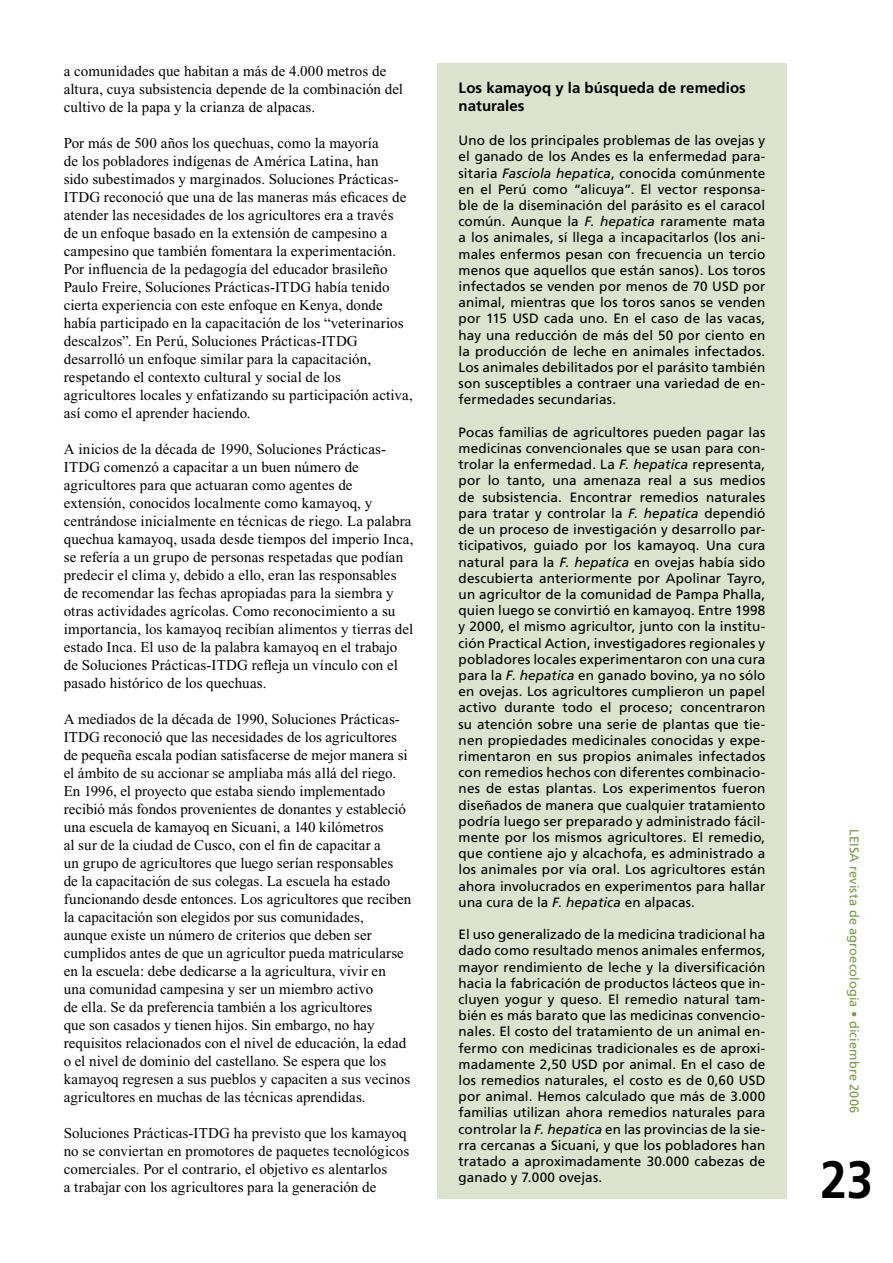
<style>
.page{position:relative;width:893px;height:1263px;background:#fff}
.page>*{position:absolute;margin:0;border:0;box-sizing:border-box;transform-origin:0 0}
.t1{font:700 52.5px "Frutiger";color:#000;scale:.9 1}
.t2{font:15px/18px "Times New Roman";letter-spacing:.005em;color:#000}
.t3{font:700 15px/18px "Frutiger";letter-spacing:.005em;color:#000}
.t4{font:13.5px/16.2px "Frutiger";letter-spacing:.01em;color:#000;text-align:justify}
.t5{font:12.75px "Frutiger";letter-spacing:.01em;color:#759c41}
.s1{font-style:italic}
</style>
<div class="page">
<div style="left:437px;top:64px;width:350px;height:1135px;background:#dce2cd"></div>
<p class="t2" style="left:64px;top:62px;width:341px">a comunidades que habitan a más de 4.000 metros de altura, cuya subsistencia depende de la combinación del cultivo de la papa y la crianza de alpacas.</p>
<p class="t2" style="left:64px;top:134px;width:350px">Por más de 500 años los quechuas, como la mayoría<br>de los pobladores indígenas de América Latina, han<br>sido subestimados y marginados. Soluciones Prácticas-ITDG reconoció que una de las maneras más eficaces de atender las necesidades de los agricultores era a través<br>de un enfoque basado en la extensión de campesino a campesino que también fomentara la experimentación.<br>Por influencia de la pedagogía del educador brasileño Paulo Freire, Soluciones Prácticas-ITDG había tenido cierta experiencia con este enfoque en Kenya, donde había participado en la capacitación de los “veterinarios descalzos”. En Perú, Soluciones Prácticas-ITDG desarrolló un enfoque similar para la capacitación, respetando el contexto cultural y social de los agricultores locales y enfatizando su participación activa, así como el aprender haciendo.</p>
<p class="t2" style="left:64px;top:440px;width:351px">A inicios de la década de 1990, Soluciones Prácticas-ITDG comenzó a capacitar a un buen número de agricultores para que actuaran como agentes de extensión, conocidos localmente como kamayoq, y centrándose inicialmente en técnicas de riego. La palabra quechua kamayoq, usada desde tiempos del imperio Inca, se refería a un grupo de personas respetadas que podían predecir el clima y, debido a ello, eran las responsables de recomendar las fechas apropiadas para la siembra y otras actividades agrícolas. Como reconocimiento a su importancia, los kamayoq recibían alimentos y tierras del estado Inca. El uso de la palabra kamayoq en el trabajo de Soluciones Prácticas-ITDG refleja un vínculo con el pasado histórico de los quechuas.</p>
<p class="t2" style="left:64px;top:710px;width:349px">A mediados de la década de 1990, Soluciones Prácticas-ITDG reconoció que las necesidades de los agricultores de pequeña escala podían satisfacerse de mejor manera si el ámbito de su accionar se ampliaba más allá del riego.<br>En 1996, el proyecto que estaba siendo implementado recibió más fondos provenientes de donantes y estableció una escuela de kamayoq en Sicuani, a 140 kilómetros<br>al sur de la ciudad de Cusco, con el fin de capacitar a<br>un grupo de agricultores que luego serían responsables de la capacitación de sus colegas. La escuela ha estado funcionando desde entonces. Los agricultores que reciben la capacitación son elegidos por sus comunidades,<br>aunque existe un número de criterios que deben ser cumplidos antes de que un agricultor pueda matricularse en la escuela: debe dedicarse a la agricultura, vivir en una comunidad campesina y ser un miembro activo<br>de ella. Se da preferencia también a los agricultores<br>que son casados y tienen hijos. Sin embargo, no hay requisitos relacionados con el nivel de educación, la edad o el nivel de dominio del castellano. Se espera que los kamayoq regresen a sus pueblos y capaciten a sus vecinos agricultores en muchas de las técnicas aprendidas.</p>
<p class="t2" style="left:64px;top:1124px;width:347px">Soluciones Prácticas-ITDG ha previsto que los kamayoq no se conviertan en promotores de paquetes tecnológicos comerciales. Por el contrario, el objetivo es alentarlos<br>a trabajar con los agricultores para la generación de</p>
<p class="t3" style="left:459px;top:79px;width:289px">Los kamayoq y la búsqueda de remedios naturales</p>
<p class="t4" style="left:459px;top:133px;width:308px">Uno de los principales problemas de las ovejas y el ganado de los Andes es la enfermedad para&shy;sitaria <span class="s1">Fasciola hepatica</span>, conocida comúnmente en el Perú como “alicuya”. El vector responsa&shy;ble de la diseminación del parásito es el caracol común. Aunque la <span class="s1">F. hepatica</span> raramente mata a los animales, sí llega a incapacitarlos (los ani&shy;males enfermos pesan con frecuencia un tercio menos que aquellos que están sanos). Los toros infectados se venden por menos de 70 USD por animal, mientras que los toros sanos se venden por 115 USD cada uno. En el caso de las vacas, hay una reducción de más del 50 por ciento en la producción de leche en animales infectados.<br>Los animales debilitados por el parásito también son susceptibles a contraer una variedad de en&shy;fermedades secundarias.</p>
<p class="t4" style="left:459px;top:424px;width:308px">Pocas familias de agricultores pueden pagar las medicinas convencionales que se usan para con&shy;trolar la enfermedad. La <span class="s1">F. hepatica</span> representa, por lo tanto, una amenaza real a sus medios de subsistencia. Encontrar remedios naturales para tratar y controlar la <span class="s1">F. hepatica</span> dependió de un proceso de investigación y desarrollo par&shy;ticipativos, guiado por los kamayoq. Una cura natural para la <span class="s1">F. hepatica</span> en ovejas había sido descubierta anteriormente por Apolinar Tayro, un agricultor de la comunidad de Pampa Phalla, quien luego se convirtió en kamayoq. Entre 1998 y 2000, el mismo agricultor, junto con la institu&shy;ción Practical Action, investigadores regionales y pobladores locales experimentaron con una cura para la <span class="s1">F. hepatica</span> en ganado bovino, ya no sólo en ovejas. Los agricultores cumplieron un papel activo durante todo el proceso; concentraron su atención sobre una serie de plantas que tie&shy;nen propiedades medicinales conocidas y expe&shy;rimentaron en sus propios animales infectados con remedios hechos con diferentes combinacio&shy;nes de estas plantas. Los experimentos fueron diseñados de manera que cualquier tratamiento podría luego ser preparado y administrado fácil&shy;mente por los mismos agricultores. El remedio, que contiene ajo y alcachofa, es administrado a los animales por vía oral. Los agricultores están ahora involucrados en experimentos para hallar una cura de la <span class="s1">F. hepatica</span> en alpacas.</p>
<p class="t4" style="left:459px;top:926px;width:308px">El uso generalizado de la medicina tradicional ha dado como resultado menos animales enfermos, mayor rendimiento de leche y la diversificación hacia la fabricación de productos lácteos que in&shy;cluyen yogur y queso. El remedio natural tam&shy;bién es más barato que las medicinas convencio&shy;nales. El costo del tratamiento de un animal en&shy;fermo con medicinas tradicionales es de aproxi&shy;madamente 2,50 USD por animal. En el caso de los remedios naturales, el costo es de 0,60 USD por animal. Hemos calculado que más de 3.000 familias utilizan ahora remedios naturales para controlar la <span class="s1">F. hepatica</span> en las provincias de la sie&shy;rra cercanas a Sicuani, y que los pobladores han tratado a aproximadamente 30.000 cabezas de ganado y 7.000 ovejas.</p>
<p class="t5" style="left:862px;top:829px;width:286px;rotate:90deg">leisa revista de agroecología • diciembre 2006</p>
<p class="t1" style="left:820px;top:1149px;width:54px">23</p>
</div>
